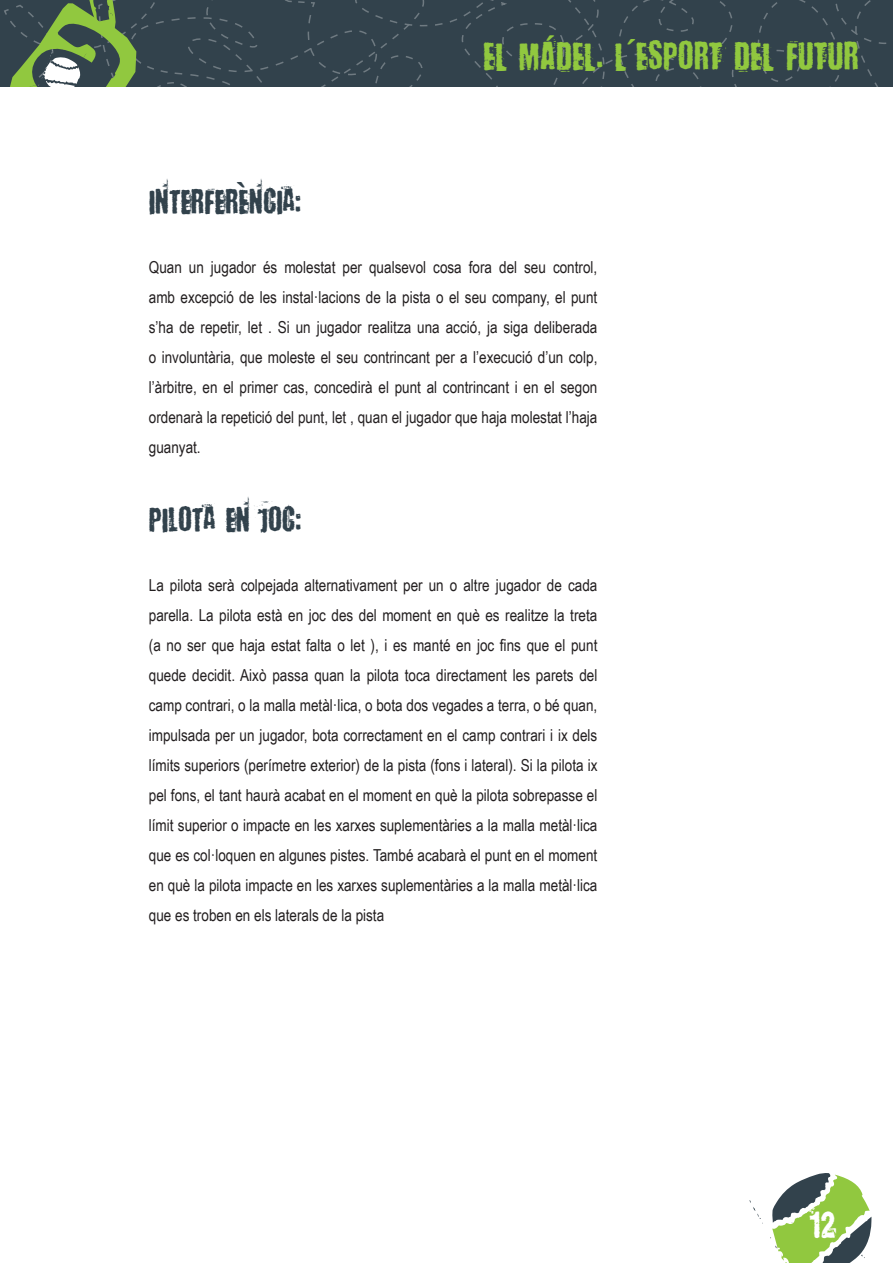
<style>
.page{position:relative;width:893px;height:1263px;background:#fff}
.page>*{position:absolute;margin:0;border:0;box-sizing:border-box;transform-origin:0 0}
.t1{font:39px "Baron Kuffner";color:#fff}
.t2{font:36px "Baron Kuffner";color:#91c83f}
.t3{font:31.5px "Baron Kuffner";color:#32424c}
.t4{font:16.5px/30px "Arial Narrow";color:#231f20;text-align:justify}
</style>
<div class="page">
<svg style="left:770px;top:1173px;width:101px;height:90px"></svg>
<svg style="left:749px;top:1200px;width:14px;height:24px"></svg>
<div style="left:0;top:0;width:888px;height:87px;background:#32424c"></div>
<svg style="left:5px;top:0;width:635px;height:87px;background:#3b4e4e"></svg>
<h3 class="t3" style="left:149px;top:176px;width:154px">INTERFERENCIA:</h3>
<h2 class="t2" style="left:483px;top:27px;width:377px">EL MÀDEL. L'ESPORT DEL FUTUR</h2>
<p class="t4" style="left:149px;top:251px;width:450px">Quan un jugador és molestat per qualsevol cosa fora del seu control, amb excepció de les instal·lacions de la pista o el seu company, el punt s’ha de repetir, let . Si un jugador realitza una acció, ja siga deliberada o involuntària, que moleste el seu contrincant per a l’execució d’un colp, l’àrbitre, en el primer cas, concedirà el punt al contrincant i en el segon ordenarà la repetició del punt, let , quan el jugador que haja molestat l’haja guanyat.</p>
<h3 class="t3" style="left:149px;top:494px;width:154px">PILOTA EN JOC:</h3>
<p class="t4" style="left:149px;top:569px;width:450px">La pilota serà colpejada alternativament per un o altre jugador de cada parella. La pilota està en joc des del moment en què es realitze la treta (a no ser que haja estat falta o let ), i es manté en joc fins que el punt quede decidit. Això passa quan la pilota toca directament les parets del camp contrari, o la malla metàl·lica, o bota dos vegades a terra, o bé quan, impulsada per un jugador, bota correctament en el camp contrari i ix dels límits superiors (perímetre exterior) de la pista (fons i lateral). Si la pilota ix pel fons, el tant haurà acabat en el moment en què la pilota sobrepasse el límit superior o impacte en les xarxes suplementàries a la malla metàl·lica que es col·loquen en algunes pistes. També acabarà el punt en el moment en què la pilota impacte en les xarxes suplementàries a la malla metàl·lica que es troben en els laterals de la pista</p>
<h1 class="t1" style="left:809px;top:1191px;width:29px">12</h1>
</div>
